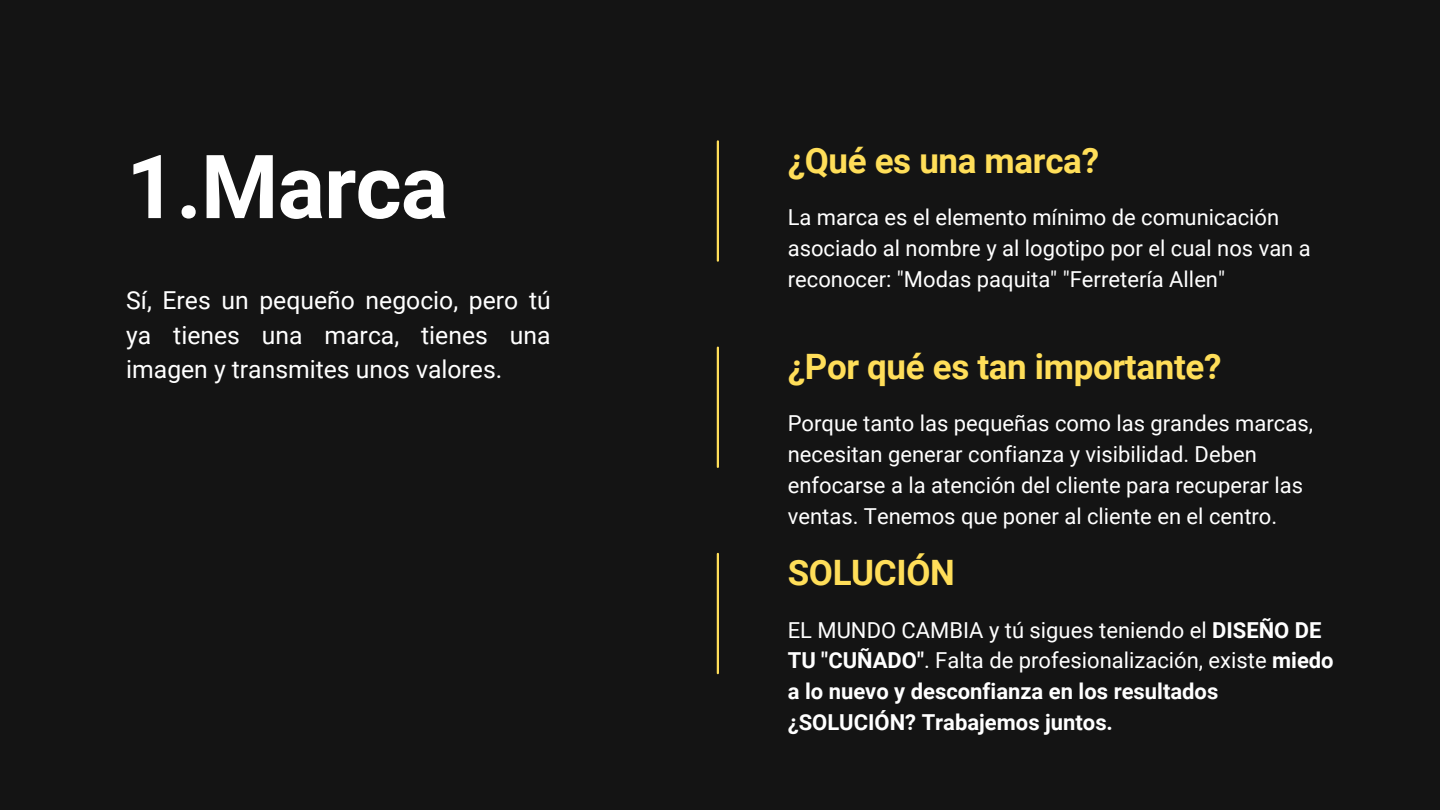
<style>
.page{position:relative;width:1440px;height:810px;background:#141414}
.page>*{position:absolute;margin:0;border:0;box-sizing:border-box;transform-origin:0 0}
.t1{font:700 88.5px "Roboto";letter-spacing:-.01em;color:#fff}
.t2{font:700 35px "Roboto";letter-spacing:-.01em;color:#ffde59}
.t3{font:24.8px/34.5px "Roboto";color:#fff;text-align:justify}
.t4{font:22px/30.8px "Roboto";color:#fff}
.t5{font:700 22px/30.8px "Roboto";color:#fff}
.s1{font-weight:400}
</style>
<div class="page">
<hr style="left:717px;top:141px;width:2px;height:120px;background:#ffde59">
<hr style="left:717px;top:348px;width:2px;height:119px;background:#ffde59">
<hr style="left:717px;top:554px;width:2px;height:119px;background:#ffde59">
<h1 class="t1" style="left:126px;top:136px;width:324px">1.Marca</h1>
<p class="t3" style="left:126px;top:284px;width:426px">Sí, Eres un pequeño negocio, pero tú ya tienes una marca, tienes una imagen y transmites unos valores.</p>
<h2 class="t2" style="left:788px;top:140px;width:313px">¿Qué es una marca?</h2>
<p class="t4" style="left:788px;top:202px;width:525px">La marca es el elemento mínimo de comunicación asociado al nombre y al logotipo por el cual nos van a reconocer: "Modas paquita" "Ferretería Allen"</p>
<h2 class="t2" style="left:788px;top:347px;width:435px">¿Por qué es tan importante?</h2>
<p class="t4" style="left:788px;top:408px;width:527px">Porque tanto las pequeñas como las grandes marcas, necesitan generar confianza y visibilidad. Deben enfocarse a la atención del cliente para recuperar las ventas. Tenemos que poner al cliente en el centro.</p>
<h2 class="t2" style="left:788px;top:553px;width:169px">SOLUCIÓN</h2>
<p class="t5" style="left:788px;top:615px;width:548px"><span class="s1">EL MUNDO CAMBIA y tú sigues teniendo el</span> DISEÑO DE TU "CUÑADO"<span class="s1">. Falta de profesionalización, existe</span> miedo a lo nuevo y desconfianza en los resultados ¿SOLUCIÓN? Trabajemos juntos.</p>
</div>
